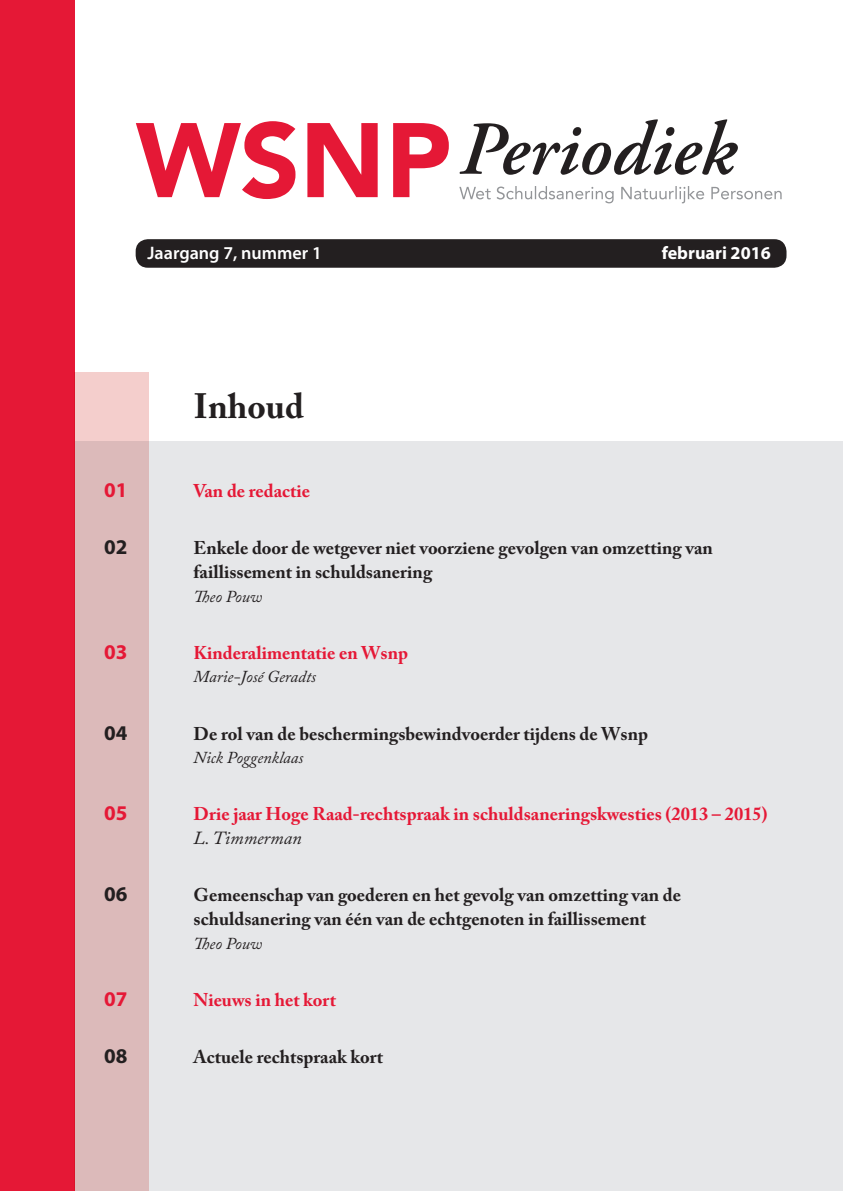
<style>
.page{position:relative;width:844px;height:1191px;background:#fff}
.page>*{position:absolute;margin:0;border:0;box-sizing:border-box;transform-origin:0 0}
.t1{font:700 35px "Adobe Caslon Pro";color:#231f20}
.t2{font:700 21px "Myriad Pro";color:#e51836}
.t3{font:700 21px "Myriad Pro";color:#231f20}
.t4{font:700 18.38px/23.6px "Adobe Caslon Pro";color:#231f20}
.t5{font:700 18.38px "Adobe Caslon Pro";color:#e51836}
.t6{font:italic 18.38px "Adobe Caslon Pro";color:#231f20}
.t7{font:600 18.2px "Myriad Pro";color:#fff}
.t8{font:700 18.2px "Myriad Pro";color:#fff}
.t9{font:italic 16.62px "Adobe Caslon Pro";color:#231f20}
</style>
<div class="page">
<div style="left:55px;top:441px;width:787px;height:750px;background:#e6e7e9"></div>
<svg style="left:136px;top:121px;width:312px;height:78px"></svg>
<svg style="left:459px;top:186px;width:322px;height:17px"></svg>
<svg style="left:459px;top:119px;width:278px;height:56px"></svg>
<div style="left:136px;top:239px;width:650px;height:29px;background:#231f20;border-radius:12px"></div>
<div style="left:0;top:1px;width:74px;height:1190px;background:#e51836"></div>
<svg style="left:74px;top:372px;width:75px;height:819px;background:#dd999e"></svg>
<p class="t7" style="left:147px;top:242px;width:176px">Jaargang 7, nummer 1</p>
<p class="t8" style="left:661px;top:241px;width:111px">februari 2016</p>
<h1 class="t1" style="left:193px;top:385px;width:112px">Inhoud</h1>
<p class="t2" style="left:104px;top:476px;width:25px">01</p>
<p class="t5" style="left:193px;top:480px;width:118px">Van de redactie</p>
<p class="t3" style="left:104px;top:533px;width:25px">02</p>
<p class="t4" style="left:193px;top:536px;width:520px">Enkele door de wetgever niet voorziene gevolgen van omzetting van faillissement in schuldsanering</p>
<p class="t9" style="left:193px;top:586px;width:70px">Theo Pouw</p>
<p class="t2" style="left:104px;top:638px;width:25px">03</p>
<p class="t5" style="left:193px;top:641px;width:216px">Kinderalimentatie en Wsnp</p>
<p class="t9" style="left:193px;top:667px;width:124px">Marie-José Geradts</p>
<p class="t3" style="left:104px;top:719px;width:25px">04</p>
<p class="t4" style="left:193px;top:721px;width:455px">De rol van de beschermingsbewindvoerder tijdens de Wsnp</p>
<p class="t9" style="left:193px;top:747px;width:111px">Nick Poggenklaas</p>
<p class="t2" style="left:104px;top:799px;width:25px">05</p>
<p class="t5" style="left:193px;top:803px;width:575px">Drie jaar Hoge Raad-rechtspraak in schuldsaneringskwesties (2013 – 2015)</p>
<p class="t6" style="left:193px;top:827px;width:109px">L. Timmerman</p>
<p class="t3" style="left:104px;top:880px;width:25px">06</p>
<p class="t4" style="left:193px;top:883px;width:488px">Gemeenschap van goederen en het gevolg van omzetting van de schuldsanering van één van de echtgenoten in faillissement</p>
<p class="t9" style="left:193px;top:933px;width:70px">Theo Pouw</p>
<p class="t2" style="left:104px;top:985px;width:25px">07</p>
<p class="t5" style="left:193px;top:988px;width:144px">Nieuws in het kort</p>
<p class="t3" style="left:104px;top:1042px;width:25px">08</p>
<p class="t4" style="left:193px;top:1044px;width:191px">Actuele rechtspraak kort</p>
</div>
